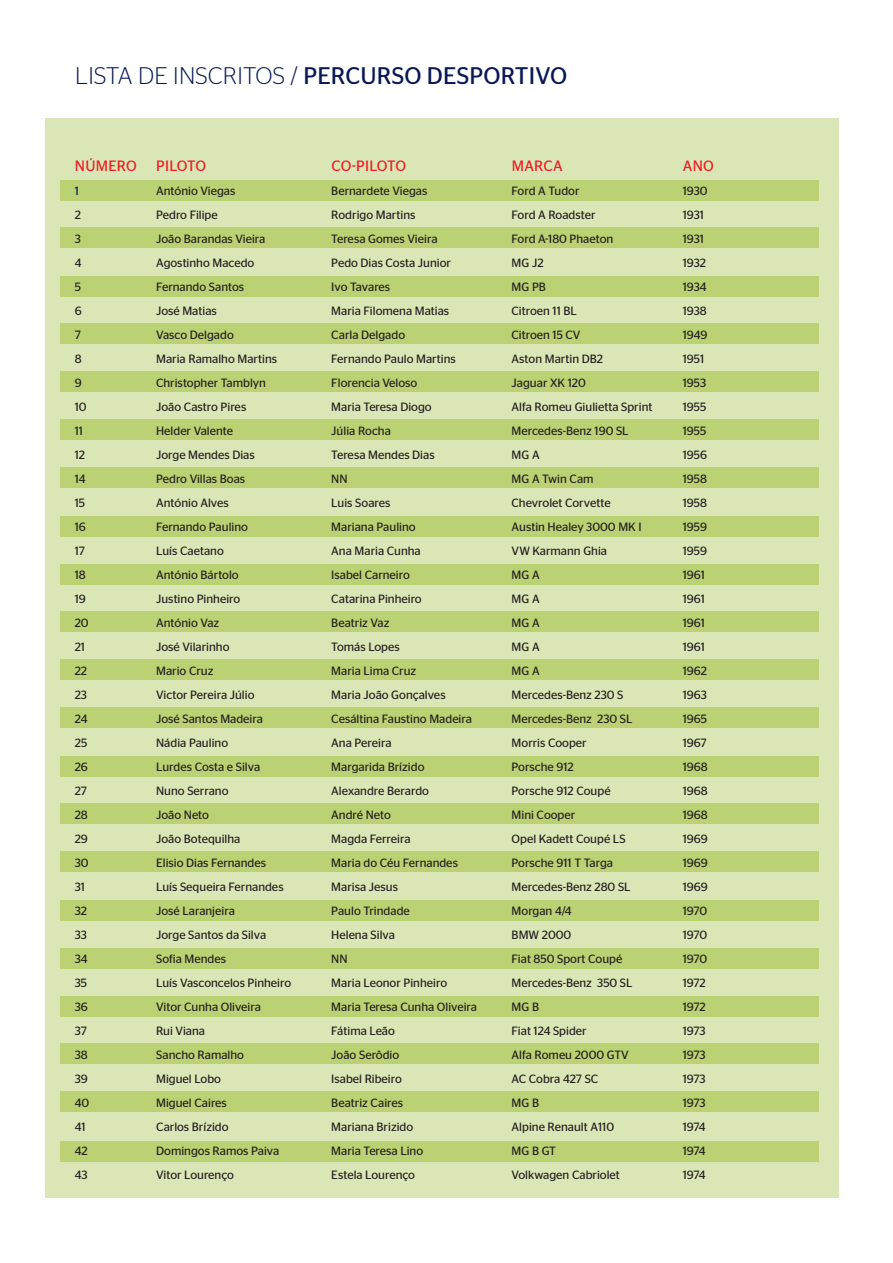
<style>
.page{position:relative;width:893px;height:1263px;background:#fff}
.page>*{position:absolute;margin:0;border:0;box-sizing:border-box;transform-origin:0 0}
.t1{font:24px "Stag Sans";letter-spacing:.01em;color:#091855}
.t2{font:15px "Stag Sans";letter-spacing:.02em;color:#ee1d23}
.t3{font:12px/24px "Stag Sans";color:#231f20}
.t4{font:12px "Stag Sans";color:#091855}
.s1{font-weight:300}
</style>
<div class="page">
<div style="left:45px;top:118px;width:794px;height:1079px;background:#dbe6b6"></div>
<div style="left:60px;top:180px;width:759px;height:21px;background:#bad273"></div>
<div style="left:60px;top:227px;width:759px;height:21px;background:#bad273"></div>
<div style="left:60px;top:276px;width:759px;height:21px;background:#bad273"></div>
<div style="left:60px;top:323px;width:759px;height:21px;background:#bad273"></div>
<div style="left:60px;top:371px;width:759px;height:21px;background:#bad273"></div>
<div style="left:60px;top:419px;width:759px;height:21px;background:#bad273"></div>
<div style="left:60px;top:467px;width:759px;height:21px;background:#bad273"></div>
<div style="left:60px;top:516px;width:759px;height:21px;background:#bad273"></div>
<div style="left:60px;top:564px;width:759px;height:21px;background:#bad273"></div>
<div style="left:60px;top:611px;width:759px;height:21px;background:#bad273"></div>
<div style="left:60px;top:659px;width:759px;height:21px;background:#bad273"></div>
<div style="left:60px;top:707px;width:759px;height:21px;background:#bad273"></div>
<div style="left:60px;top:756px;width:759px;height:21px;background:#bad273"></div>
<div style="left:60px;top:803px;width:759px;height:21px;background:#bad273"></div>
<div style="left:60px;top:851px;width:759px;height:21px;background:#bad273"></div>
<div style="left:60px;top:899px;width:759px;height:21px;background:#bad273"></div>
<div style="left:60px;top:948px;width:759px;height:21px;background:#bad273"></div>
<div style="left:60px;top:996px;width:759px;height:21px;background:#bad273"></div>
<div style="left:60px;top:1043px;width:759px;height:21px;background:#bad273"></div>
<div style="left:60px;top:1091px;width:759px;height:21px;background:#bad273"></div>
<div style="left:60px;top:1141px;width:759px;height:20px;background:#bad273"></div>
<h1 class="t1" style="left:75px;top:62px;width:493px"><span class="s1">LISTA DE INSCRITOS /</span> percurso desportivo</h1>
<p class="t2" style="left:75px;top:157px;width:44px">NÚMERO</p>
<p class="t4" style="left:75px;top:184px;width:6px">1</p>
<p class="t3" style="left:75px;top:203px;width:16px">2<br>3<br>4<br>5<br>6<br>7<br>8<br>9<br>10<br>11<br>12<br>14<br>15<br>16<br>17<br>18<br>19<br>20<br>21<br>22<br>23<br>24<br>25<br>26<br>27<br>28<br>29<br>30<br>31<br>32<br>33<br>34<br>35<br>36<br>37<br>38<br>39<br>40<br>41<br>42<br>43</p>
<p class="t2" style="left:156px;top:157px;width:32px">PI LOTO</p>
<p class="t3" style="left:156px;top:179px;width:137px">António Viegas<br>Pedro Filipe<br>João Barandas Vieira<br>Agostinho Macedo<br>Fernando Santos<br>José Matias<br>Vasco Delgado<br>Maria Ramalho Martins<br>Christopher Tamblyn<br>João Castro Pires<br>Helder Valente<br>Jorge Mendes Dias<br>Pedro Villas Boas<br>António Alves<br>Fernando Paulino<br>Luís Caetano<br>António Bártolo<br>Justino Pinheiro<br>António Vaz<br>José Vilarinho<br>Mario Cruz<br>Victor Pereira Júlio<br>José Santos Madeira<br>Nádia Paulino<br>Lurdes Costa e Silva<br>Nuno Serrano<br>João Neto<br>João Botequilha<br>Elisio Dias Fernandes<br>Luís Sequeira Fernandes<br>José Laranjeira<br>Jorge Santos da Silva<br>Sofia Mendes<br>Luís Vasconcelos Pinheiro<br>Vitor Cunha Oliveira<br>Rui Viana<br>Sancho Ramalho<br>Miguel Lobo<br>Miguel Caires<br>Carlos Brízido<br>Domingos Ramos Paiva<br>Vitor Lourenço</p>
<p class="t2" style="left:331px;top:157px;width:56px">CO-PI LOTO</p>
<p class="t3" style="left:331px;top:179px;width:147px">Bernardete Viegas<br>Rodrigo Martins<br>Teresa Gomes Vieira<br>Pedo Dias Costa Junior<br>I vo Tavares<br>Maria Filomena Matias<br>Carla Delgado<br>Fernando Paulo Martins<br>Florencia Veloso<br>Maria Teresa Diogo<br>Júlia Rocha<br>Teresa Mendes Dias<br>NN<br>Luis Soares<br>Mariana Paulino<br>Ana Maria Cunha<br>Isabel Carneiro<br>Catarina Pinheiro<br>Beatriz Vaz<br>Tomás Lopes<br>Maria Lima Cruz<br>Maria João Gonçalves<br>Cesáltina Faustino Madeira<br>Ana Pereira<br>Margarida Brízido<br>Alexandre Berardo<br>André Neto<br>Magda Ferreira<br>Maria do Céu Fernandes<br>Marisa Jesus<br>Paulo Trindade<br>Helena Silva<br>NN<br>Maria Leonor Pinheiro<br>Maria Teresa Cunha Oliveira<br>Fátima Leão<br>João Serôdio<br>Isabel Ribeiro<br>Beatriz Caires<br>Mariana Brizido<br>Maria Teresa Lino<br>Estela Lourenço</p>
<p class="t2" style="left:512px;top:157px;width:52px">MARCA</p>
<p class="t3" style="left:512px;top:179px;width:142px">Ford A Tudor<br>Ford A Roadster<br>Ford A-180 Phaeton<br>MG J2<br>MG PB<br>Citroen 11 BL<br>Citroen 15 CV<br>Aston Martin DB2<br>Jaguar XK 120<br>Alfa Romeu Giulietta Sprint<br>Mercedes-Benz 190 SL<br>MG A<br>MG A Twin Cam<br>Chevrolet Corvette<br>Austin Healey 3000 MK I<br>VW Karmann Ghia<br>MG A<br>MG A<br>MG A<br>MG A<br>MG A<br>Mercedes-Benz 230 S<br>Mercedes-Benz 230 SL<br>Morris Cooper<br>Porsche 912<br>Porsche 912 Coupé<br>Mini Cooper<br>Opel Kadett Coupé LS<br>Porsche 911 T Targa<br>Mercedes-Benz 280 SL<br>Morgan 4/4<br>BMW 2000<br>Fiat 850 Sport Coupé<br>Mercedes-Benz 350 SL<br>MG B<br>Fiat 124 Spider<br>Alfa Romeu 2000 GTV<br>AC Cobra 427 SC<br>MG B<br>Alpine Renault A110<br>MG B GT<br>Volkwagen Cabriolet</p>
<p class="t2" style="left:683px;top:157px;width:31px">ANO</p>
<p class="t3" style="left:683px;top:179px;width:27px">1930<br>1931<br>1931<br>1932<br>1934<br>1938<br>1949<br>1951<br>1953<br>1955<br>1955<br>1956<br>1958<br>1958<br>1959<br>1959<br>1961<br>1961<br>1961<br>1961<br>1962<br>1963<br>1965<br>1967<br>1968<br>1968<br>1968<br>1969<br>1969<br>1969<br>1970<br>1970<br>1970<br>1972<br>1972<br>1973<br>1973<br>1973<br>1973<br>1974<br>1974<br>1974</p>
</div>
